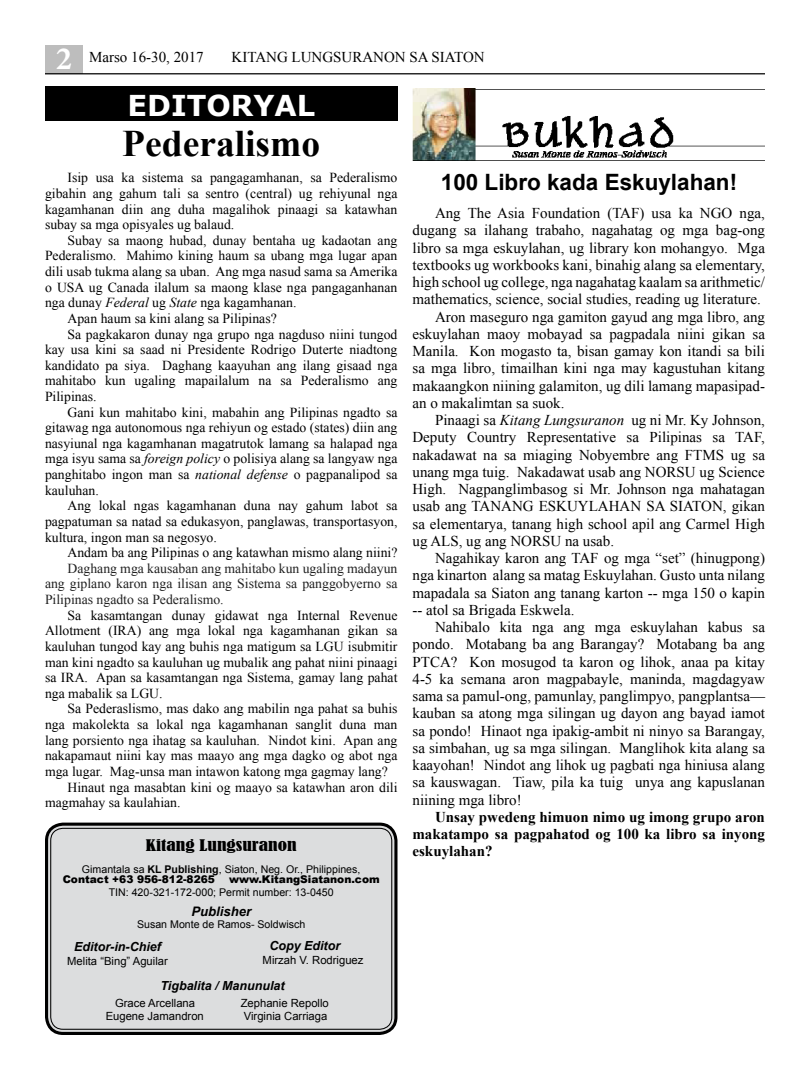
<style>
.page{position:relative;width:810px;height:1080px;background:#fff}
.page>*{position:absolute;margin:0;border:0;box-sizing:border-box;transform-origin:0 0}
.t1{font:700 37.5px "Times New Roman";color:#000}
.t2{font:700 28.75px "Verdana";color:#fff}
.t3{font:700 22.5px "Arial";color:#000}
.t4{font:15px "Times New Roman";color:#000}
.t5{font:700 15px/17.2px "Times New Roman";color:#000;text-align:justify}
.t6{font:condensed 15px "Bernard";color:#000;scale:1.3 1}
.t7{font:13.75px/15.6px "Times New Roman";color:#000;text-align:justify}
.t8{font:13.75px/15.6px "Times New Roman";color:#212121;text-align:justify}
.t9{font:italic 700 13.12px "Arial";color:#000}
.t10{font:italic 700 12.5px "Arial";color:#000}
.t11{font:11.25px "Arial";color:#000}
.t12{font:10.62px/10.6px "Arial";color:#000}
.t13{font:900 10.62px "Arial";color:#000}
.s1{font-family:"Minion Pro";font-weight:700;font-size:32.5px;color:#fff}
.s2{font-style:italic}
.s3{font-weight:700}
.s4{font-weight:900}
</style>
<div class="page">
<img style="left:412px;top:88px;width:353px;height:73px">
<div style="left:48px;top:826px;width:346px;height:206px;background:#dcddde;border-radius:15px"></div>
<div style="left:45px;top:823px;width:353px;height:212px;border:3px solid #000;border-radius:17px"></div>
<div style="left:50px;top:828px;width:342px;height:202px;border:1px solid #000;border-radius:12px"></div>
<div style="left:45px;top:45px;width:38px;height:29px;background:#bdbdbd"></div>
<hr style="left:45px;top:73px;width:720px;height:1px;background:#000">
<div style="left:45px;top:86px;width:353px;height:35px;background:#000"></div>
<p class="t4" style="left:56px;top:47px;width:149px"><span class="s1">2</span> Marso 16-30, 2017</p>
<p class="t4" style="left:232px;top:47px;width:255px">KITANG LUNGSURANON SA SIATON</p>
<h2 class="t2" style="left:128px;top:85px;width:189px">EDITORYAL</h2>
<h1 class="t1" style="left:122px;top:118px;width:199px">Pederalismo</h1>
<p class="t7" style="left:45px;top:170px;width:354px;text-indent:22px">Isip usa ka sistema sa pangagamhanan, sa Pederalismo gibahin ang gahum tali sa sentro (central) ug rehiyunal nga kagamhanan diin ang duha magalihok pinaagi sa katawhan subay sa mga opisyales ug balaud.</p>
<p class="t7" style="left:68px;top:232px;width:332px">Subay sa maong hubad, dunay bentaha ug kadaotan ang</p>
<p class="t7" style="left:45px;top:248px;width:354px">Pederalismo. Mahimo kining haum sa ubang mga lugar apan</p>
<p class="t7" style="left:45px;top:263px;width:354px">dili usab tukma alang sa uban. Ang mga nasud sama sa Amerika</p>
<p class="t7" style="left:45px;top:279px;width:354px">o USA ug Canada ilalum sa maong klase nga pangaganhanan</p>
<p class="t7" style="left:45px;top:295px;width:253px">nga dunay <span class="s2">Federal</span> ug <span class="s2">State</span> nga kagamhanan.</p>
<p class="t7" style="left:68px;top:310px;width:211px">Apan haum sa kini alang sa Pilipinas?</p>
<p class="t7" style="left:68px;top:326px;width:332px">Sa pagkakaron dunay nga grupo nga nagduso niini tungod</p>
<p class="t7" style="left:45px;top:342px;width:354px">kay usa kini sa saad ni Presidente Rodrigo Duterte niadtong</p>
<p class="t7" style="left:45px;top:357px;width:354px">kandidato pa siya. Daghang kaayuhan ang ilang gisaad nga</p>
<p class="t7" style="left:45px;top:373px;width:354px">mahitabo kun ugaling mapailalum na sa Pederalismo ang</p>
<p class="t7" style="left:45px;top:388px;width:53px">Pilipinas.</p>
<p class="t7" style="left:68px;top:404px;width:331px">Gani kun mahitabo kini, mabahin ang Pilipinas ngadto sa</p>
<p class="t7" style="left:45px;top:420px;width:354px">gitawag nga autonomous nga rehiyun og estado (states) diin ang</p>
<p class="t7" style="left:45px;top:435px;width:354px">nasyiunal nga kagamhanan magatrutok lamang sa halapad nga</p>
<p class="t7" style="left:45px;top:451px;width:354px">mga isyu sama sa <span class="s2">foreign policy</span> o polisiya alang sa langyaw nga</p>
<p class="t7" style="left:45px;top:466px;width:354px">panghitabo ingon man sa <span class="s2">national defense</span> o pagpanalipod sa</p>
<p class="t7" style="left:45px;top:482px;width:55px">kauluhan.</p>
<p class="t7" style="left:68px;top:498px;width:331px">Ang lokal ngas kagamhanan duna nay gahum labot sa</p>
<p class="t7" style="left:45px;top:513px;width:354px">pagpatuman sa natad sa edukasyon, panglawas, transportasyon,</p>
<p class="t7" style="left:45px;top:529px;width:173px">kultura, ingon man sa negosyo.</p>
<p class="t7" style="left:68px;top:545px;width:332px">Andam ba ang Pilipinas o ang katawhan mismo alang niini?</p>
<p class="t8" style="left:45px;top:560px;width:354px;text-indent:22px">Daghang mga kausaban ang mahitabo kun ugaling madayun ang giplano karon nga ilisan ang Sistema sa panggobyerno sa Pilipinas ngadto sa Pederalismo.</p>
<p class="t7" style="left:45px;top:607px;width:354px;text-indent:22px">Sa kasamtangan dunay gidawat nga Internal Revenue Allotment (IRA) ang mga lokal nga kagamhanan gikan sa kauluhan tungod kay ang buhis nga matigum sa LGU isubmitir man kini ngadto sa kauluhan ug mubalik ang pahat niini pinaagi sa IRA. Apan sa kasamtangan nga Sistema, gamay lang pahat nga mabalik sa LGU.</p>
<p class="t7" style="left:68px;top:701px;width:332px">Sa Pederaslismo, mas dako ang mabilin nga pahat sa buhis</p>
<p class="t7" style="left:45px;top:716px;width:354px">nga makolekta sa lokal nga kagamhanan sanglit duna man</p>
<p class="t7" style="left:45px;top:732px;width:354px">lang porsiento nga ihatag sa kauluhan. Nindot kini. Apan ang</p>
<p class="t7" style="left:45px;top:748px;width:354px">nakapamaut niini kay mas maayo ang mga dagko og abot nga</p>
<p class="t7" style="left:45px;top:763px;width:344px">mga lugar. Mag-unsa man intawon katong mga gagmay lang?</p>
<p class="t7" style="left:68px;top:779px;width:332px">Hinaut nga masabtan kini og maayo sa katawhan aron dili</p>
<p class="t7" style="left:45px;top:795px;width:137px">magmahay sa kaulahian.</p>
<p class="t6" style="left:146px;top:837px;width:118px">Kitang Lungsuranon</p>
<p class="t12" style="left:63px;top:864px;width:299px;text-indent:19px">Gimantala sa <span class="s3">KL Publishing</span>, Siaton, Neg. Or., Philippines,<br><span class="s4">Contact +63 956-812-8265</span></p>
<p class="t13" style="left:229px;top:872px;width:152px">www.KitangSiatanon.com</p>
<p class="t12" style="left:109px;top:887px;width:226px">TIN: 420-321-172-000; Permit number: 13-0450</p>
<p class="t9" style="left:191px;top:902px;width:61px">Publisher</p>
<p class="t12" style="left:137px;top:919px;width:170px">Susan Monte de Ramos- Soldwisch</p>
<p class="t10" style="left:74px;top:939px;width:88px">Editor-in-Chief</p>
<p class="t11" style="left:67px;top:954px;width:102px">Melita “Bing” Aguilar</p>
<p class="t10" style="left:269px;top:937px;width:72px">Copy Editor</p>
<p class="t11" style="left:263px;top:952px;width:102px">Mirzah V. Rodriguez</p>
<p class="t10" style="left:161px;top:977px;width:126px">Tigbalita / Manunulat</p>
<p class="t11" style="left:115px;top:995px;width:82px">Grace Arcellana</p>
<p class="t11" style="left:241px;top:995px;width:90px">Zephanie Repollo</p>
<p class="t11" style="left:106px;top:1009px;width:100px">Eugene Jamandron</p>
<p class="t11" style="left:244px;top:1009px;width:85px">Virginia Carriaga</p>
<h3 class="t3" style="left:441px;top:167px;width:298px">100 Libro kada Eskuylahan!</h3>
<p class="t4" style="left:435px;top:203px;width:332px">Ang The Asia Foundation (TAF) usa ka NGO nga,</p>
<p class="t4" style="left:412px;top:220px;width:354px">dugang sa ilahang trabaho, nagahatag og mga bag-ong</p>
<p class="t4" style="left:412px;top:238px;width:354px">libro sa mga eskuylahan, ug library kon mohangyo. Mga</p>
<p class="t4" style="left:412px;top:255px;width:354px">textbooks ug workbooks kani, binahig alang sa elementary,</p>
<p class="t4" style="left:412px;top:272px;width:354px">high school ug college, nga nagahatag kaalam sa arithmetic/</p>
<p class="t4" style="left:412px;top:289px;width:350px">mathematics, science, social studies, reading ug literature.</p>
<p class="t4" style="left:435px;top:307px;width:332px">Aron maseguro nga gamiton gayud ang mga libro, ang</p>
<p class="t4" style="left:412px;top:324px;width:354px">eskuylahan maoy mobayad sa pagpadala niini gikan sa</p>
<p class="t4" style="left:412px;top:341px;width:354px">Manila. Kon mogasto ta, bisan gamay kon itandi sa bili</p>
<p class="t4" style="left:412px;top:358px;width:354px">sa mga libro, timailhan kini nga may kagustuhan kitang</p>
<p class="t4" style="left:412px;top:376px;width:354px">makaangkon niining galamiton, ug dili lamang mapasipad-</p>
<p class="t4" style="left:412px;top:393px;width:154px">an o makalimtan sa suok.</p>
<p class="t4" style="left:435px;top:410px;width:331px">Pinaagi sa <span class="s2">Kitang Lungsuranon</span> ug ni Mr. Ky Johnson,</p>
<p class="t4" style="left:412px;top:427px;width:354px">Deputy Country Representative sa Pilipinas sa TAF,</p>
<p class="t4" style="left:412px;top:445px;width:354px">nakadawat na sa miaging Nobyembre ang FTMS ug sa</p>
<p class="t4" style="left:412px;top:462px;width:354px">unang mga tuig. Nakadawat usab ang NORSU ug Science</p>
<p class="t4" style="left:412px;top:479px;width:354px">High. Nagpanglimbasog si Mr. Johnson nga mahatagan</p>
<p class="t4" style="left:412px;top:496px;width:354px">usab ang TANANG ESKUYLAHAN SA SIATON, gikan</p>
<p class="t4" style="left:412px;top:514px;width:354px">sa elementarya, tanang high school apil ang Carmel High</p>
<p class="t4" style="left:412px;top:531px;width:203px">ug ALS, ug ang NORSU na usab.</p>
<p class="t4" style="left:435px;top:548px;width:332px">Nagahikay karon ang TAF og mga “set” (hinugpong)</p>
<p class="t4" style="left:412px;top:565px;width:354px">nga kinarton alang sa matag Eskuylahan. Gusto unta nilang</p>
<p class="t4" style="left:412px;top:583px;width:354px">mapadala sa Siaton ang tanang karton -- mga 150 o kapin</p>
<p class="t4" style="left:412px;top:600px;width:164px">-- atol sa Brigada Eskwela.</p>
<p class="t4" style="left:435px;top:617px;width:332px">Nahibalo kita nga ang mga eskuylahan kabus sa</p>
<p class="t4" style="left:412px;top:634px;width:354px">pondo. Motabang ba ang Barangay? Motabang ba ang</p>
<p class="t4" style="left:412px;top:652px;width:354px">PTCA? Kon mosugod ta karon og lihok, anaa pa kitay</p>
<p class="t4" style="left:412px;top:669px;width:354px">4-5 ka semana aron magpabayle, maninda, magdagyaw</p>
<p class="t4" style="left:412px;top:686px;width:354px">sama sa pamul-ong, pamunlay, panglimpyo, pangplantsa—</p>
<p class="t4" style="left:412px;top:703px;width:354px">kauban sa atong mga silingan ug dayon ang bayad iamot</p>
<p class="t4" style="left:412px;top:721px;width:354px">sa pondo! Hinaot nga ipakig-ambit ni ninyo sa Barangay,</p>
<p class="t4" style="left:412px;top:738px;width:354px">sa simbahan, ug sa mga silingan. Manglihok kita alang sa</p>
<p class="t4" style="left:412px;top:755px;width:354px">kaayohan! Nindot ang lihok ug pagbati nga hiniusa alang</p>
<p class="t4" style="left:412px;top:772px;width:354px">sa kauswagan. Tiaw, pila ka tuig unya ang kapuslanan</p>
<p class="t4" style="left:412px;top:790px;width:111px">niining mga libro!</p>
<p class="t5" style="left:412px;top:808px;width:354px;text-indent:22px">Unsay pwedeng himuon nimo ug imong grupo aron makatampo sa pagpahatod og 100 ka libro sa inyong eskuylahan?</p>
</div>
